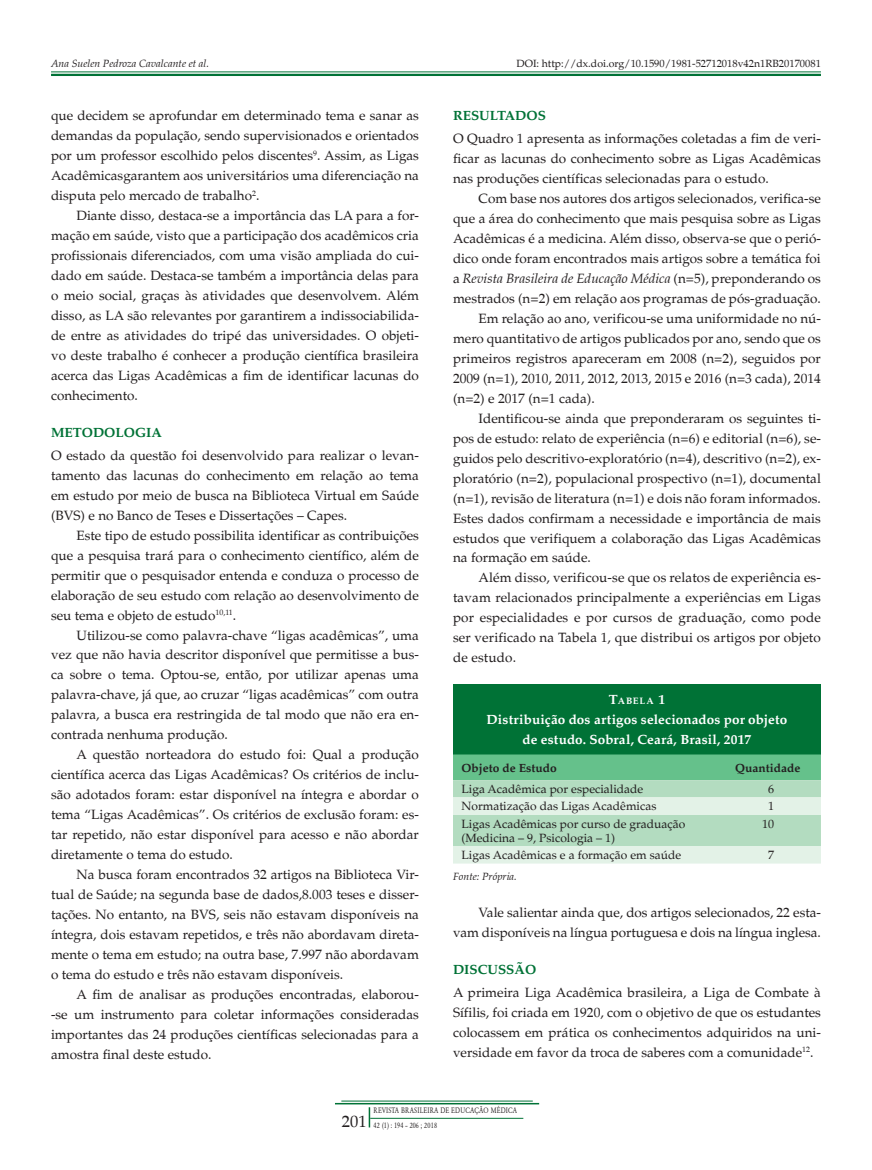
<style>
.page{position:relative;width:872px;height:1170px;background:#fff}
.page>*{position:absolute;margin:0;border:0;box-sizing:border-box;transform-origin:0 0}
.Body_text{font:13.5px/20px "Palton Roman";color:#231f20;text-align:justify}
.Left{font:13.5px/20px "Palton Roman";color:#231f20;text-align:justify}
.O_White{font:700 13.5px/20px "Palton";letter-spacing:.01em;color:#fff;text-align:center}
.G{font:700 13.5px "Palton";color:#007236}
.TE{font:12px/14.4px "Palton Roman";color:#231f20}
.t1{font:700 12px "Palton";color:#231f20}
.TC{font:12px "Palton Roman";color:#231f20}
.t2{font:10.5px "Palton Roman";color:#231f20}
.R_Just{font:italic 10.5px "Palton";color:#231f20}
.O_White-2{font:700 9.45px "Palton";letter-spacing:.09em;color:#fff}
.t3{font:8.25px/15px "Garamond";letter-spacing:.03em;color:#231f20;scale:.8 1}
.s1{font-family:"Palton";font-style:italic}
.s2{font-size:13.5px}
.s3{font-family:"Palton Roman";font-size:16.5px}
</style>
<div class="page">
<hr style="left:370px;top:1117px;width:153px;height:1px;background:#007236">
<svg style="left:369px;top:1107px;width:1px;height:20px"></svg>
<hr style="left:341px;top:1100px;width:192px;height:1px;background:#007236">
<hr style="left:335px;top:1102px;width:204px;height:2px;background:#007236">
<hr style="left:51px;top:71px;width:770px;height:1px;background:#007236">
<hr style="left:51px;top:74px;width:770px;height:2px;background:#007236">
<div style="left:453px;top:683px;width:368px;height:71px;background:#007236"></div>
<svg style="left:453px;top:754px;width:368px;height:109px;background:#afdcbf"></svg>
<p class="R_Just" style="left:51px;top:58px;width:160px">Ana Suelen Pedroza Cavalcante et al.</p>
<p class="t2" style="left:516px;top:57px;width:306px">DOI: http://dx.doi.org/10.1590/1981-52712018v42n1RB20170081</p>
<p class="Body_text" style="left:51px;top:106px;width:369px">que decidem se aprofundar em determinado tema e sanar as demandas da população, sendo supervisionados e orientados por um professor escolhido pelos discentes<sup>9</sup>. Assim, as Ligas Acadêmicasgarantem aos universitários uma diferenciação na disputa pelo mercado de trabalho<sup>2</sup>.</p>
<p class="Body_text" style="left:51px;top:206px;width:369px;text-indent:26px">Diante disso, destaca-se a importância das LA para a for&shy;mação em saúde, visto que a participação dos acadêmicos cria profissionais diferenciados, com uma visão ampliada do cui&shy;dado em saúde. Destaca-se também a importância delas para o meio social, graças às atividades que desenvolvem. Além disso, as LA são relevantes por garantirem a indissociabilida&shy;de entre as atividades do tripé das universidades. O objeti&shy;vo deste trabalho é conhecer a produção científica brasileira acerca das Ligas Acadêmicas a fim de identificar lacunas do conhecimento.</p>
<p class="G" style="left:51px;top:424px;width:112px">METODOLOGIA</p>
<p class="Left" style="left:51px;top:445px;width:369px">O estado da questão foi desenvolvido para realizar o levan&shy;tamento das lacunas do conhecimento em relação ao tema em estudo por meio de busca na Biblioteca Virtual em Saúde (BVS) e no Banco de Teses e Dissertações – Capes.</p>
<p class="Body_text" style="left:51px;top:525px;width:369px;text-indent:26px">Este tipo de estudo possibilita identificar as contribuições que a pesquisa trará para o conhecimento científico, além de permitir que o pesquisador entenda e conduza o processo de elaboração de seu estudo com relação ao desenvolvimento de seu tema e objeto de estudo<sup>10,11</sup>.</p>
<p class="Body_text" style="left:51px;top:625px;width:369px;text-indent:26px">Utilizou-se como palavra-chave “ligas acadêmicas”, uma vez que não havia descritor disponível que permitisse a bus&shy;ca sobre o tema. Optou-se, então, por utilizar apenas uma palavra-chave, já que, ao cruzar “ligas acadêmicas” com outra palavra, a busca era restringida de tal modo que não era en&shy;contrada nenhuma produção.</p>
<p class="Body_text" style="left:51px;top:744px;width:369px;text-indent:26px">A questão norteadora do estudo foi: Qual a produção científica acerca das Ligas Acadêmicas? Os critérios de inclu&shy;são adotados foram: estar disponível na íntegra e abordar o tema “Ligas Acadêmicas”. Os critérios de exclusão foram: es&shy;tar repetido, não estar disponível para acesso e não abordar diretamente o tema do estudo.</p>
<p class="Body_text" style="left:51px;top:864px;width:369px;text-indent:26px">Na busca foram encontrados 32 artigos na Biblioteca Vir&shy;tual de Saúde; na segunda base de dados,8.003 teses e disser&shy;tações. No entanto, na BVS, seis não estavam disponíveis na íntegra, dois estavam repetidos, e três não abordavam direta&shy;mente o tema em estudo; na outra base, 7.997 não abordavam o tema do estudo e três não estavam disponíveis.</p>
<p class="Body_text" style="left:51px;top:984px;width:369px;text-indent:26px">A fim de analisar as produções encontradas, elaborou--se um instrumento para coletar informações consideradas importantes das 24 produções científicas selecionadas para a amostra final deste estudo.</p>
<p class="G" style="left:453px;top:108px;width:94px">RESULTADOS</p>
<p class="Left" style="left:453px;top:129px;width:369px">O Quadro 1 apresenta as informações coletadas a fim de veri&shy;ficar as lacunas do conhecimento sobre as Ligas Acadêmicas nas produções científicas selecionadas para o estudo.</p>
<p class="Body_text" style="left:453px;top:189px;width:369px;text-indent:26px">Com base nos autores dos artigos selecionados, verifica-se que a área do conhecimento que mais pesquisa sobre as Ligas Acadêmicas é a medicina. Além disso, observa-se que o perió&shy;dico onde foram encontrados mais artigos sobre a temática foi a <span class="s1">Revista Brasileira de Educação Médica</span> (n=5), preponderando os mestrados (n=2) em relação aos programas de pós-graduação.</p>
<p class="Body_text" style="left:453px;top:308px;width:369px;text-indent:26px">Em relação ao ano, verificou-se uma uniformidade no nú&shy;mero quantitativo de artigos publicados por ano, sendo que os primeiros registros apareceram em 2008 (n=2), seguidos por 2009 (n=1), 2010, 2011, 2012, 2013, 2015 e 2016 (n=3 cada), 2014 (n=2) e 2017 (n=1 cada).</p>
<p class="Body_text" style="left:453px;top:408px;width:369px;text-indent:26px">Identificou-se ainda que preponderaram os seguintes ti&shy;pos de estudo: relato de experiência (n=6) e editorial (n=6), se&shy;guidos pelo descritivo-exploratório (n=4), descritivo (n=2), ex&shy;ploratório (n=2), populacional prospectivo (n=1), documental (n=1), revisão de literatura (n=1) e dois não foram informados.<br>Estes dados confirmam a necessidade e importância de mais estudos que verifiquem a colaboração das Ligas Acadêmicas na formação em saúde.</p>
<p class="Body_text" style="left:453px;top:568px;width:369px;text-indent:26px">Além disso, verificou-se que os relatos de experiência es&shy;tavam relacionados principalmente a experiências em Ligas por especialidades e por cursos de graduação, como pode ser verificado na Tabela 1, que distribui os artigos por objeto de estudo.</p>
<p class="O_White-2" style="left:609px;top:695px;width:58px"><span class="s2">T</span>ABELA <span class="s2">1</span></p>
<p class="O_White" style="left:486px;top:709px;width:302px">Distribuição dos artigos selecionados por objeto de estudo. Sobral, Ceará, Brasil, 2017</p>
<p class="t1" style="left:461px;top:760px;width:97px">Objeto de Estudo</p>
<p class="t1" style="left:735px;top:760px;width:67px">Quantidade</p>
<p class="TE" style="left:461px;top:782px;width:183px">Liga Acadêmica por especialidade</p>
<p class="TC" style="left:768px;top:782px;width:8px">6</p>
<p class="TE" style="left:461px;top:799px;width:196px">Normatização das Ligas Acadêmicas</p>
<p class="TC" style="left:768px;top:799px;width:8px">1</p>
<p class="TE" style="left:461px;top:816px;width:225px">Ligas Acadêmicas por curso de graduação (Medicina – 9, Psicologia – 1)</p>
<p class="TC" style="left:762px;top:816px;width:14px">10</p>
<p class="TE" style="left:461px;top:848px;width:221px">Ligas Acadêmicas e a formação em saúde</p>
<p class="TC" style="left:768px;top:848px;width:7px">7</p>
<p class="R_Just" style="left:453px;top:870px;width:65px">Fonte: Própria.</p>
<p class="Body_text" style="left:453px;top:902px;width:369px;text-align:right">Vale salientar ainda que, dos artigos selecionados, 22 esta&shy;vam disponíveis na língua portuguesa e dois na língua inglesa.</p>
<p class="G" style="left:453px;top:961px;width:85px">DISCUSSÃO</p>
<p class="Left" style="left:453px;top:982px;width:369px">A primeira Liga Acadêmica brasileira, a Liga de Combate à Sífilis, foi criada em 1920, com o objetivo de que os estudantes colocassem em prática os conhecimentos adquiridos na uni&shy;versidade em favor da troca de saberes com a comunidade<sup>12</sup>.</p>
<p class="t3" style="left:342px;top:1102px;width:221px;text-indent:32px">REVISTA BRASILEIRA DE EDUCAÇÃO MÉDICA<br><span class="s3">201</span> 42 (1) : 194 – 206 ; 2018</p>
</div>
